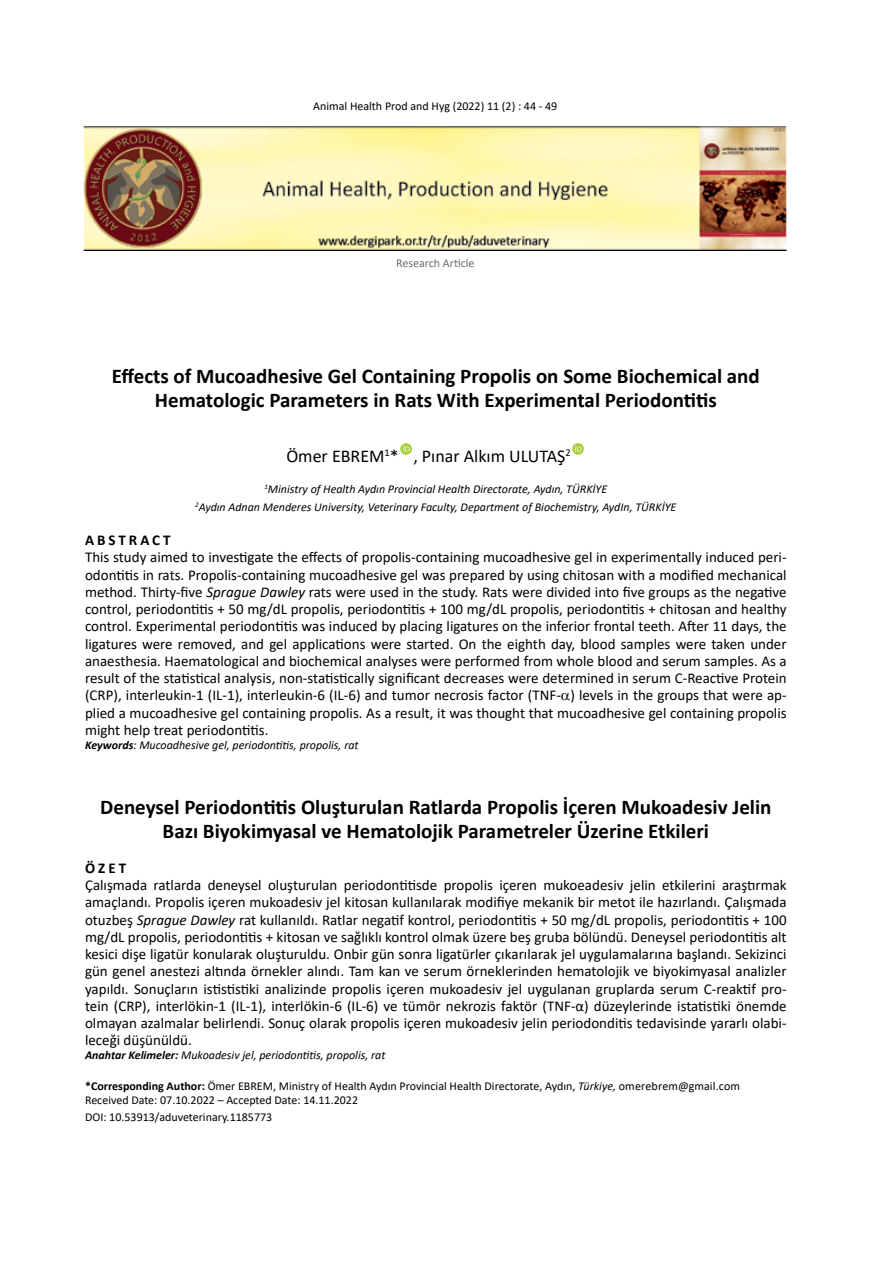
<style>
.page{position:relative;width:893px;height:1263px;background:#fff}
.page>*{position:absolute;margin:0;border:0;box-sizing:border-box;transform-origin:0 0}
.t1{font:700 21px/24.2px "Calibri";color:#000;text-align:center}
.t2{font:18px "Calibri";color:#000}
.t3{font:15px/17.2px "Calibri";color:#000;text-align:justify}
.t4{font:700 15px "Calibri";letter-spacing:.2em;color:#000}
.t5{font:italic 12px/17.2px "Calibri";color:#000;text-align:center}
.t6{font:12px/13.8px "Calibri";color:#000}
.t7{font:12px "Calibri";color:#6d6e71}
.s1{font-style:italic}
.s2{font-weight:700}
</style>
<div class="page">
<svg style="left:400px;top:443px;width:12px;height:12px"></svg>
<svg style="left:572px;top:443px;width:12px;height:12px"></svg>
<img style="left:84px;top:126px;width:703px;height:124px">
<p class="t6" style="left:313px;top:99px;width:246px">Animal Health Prod and Hyg (2022) 11 (2) : 44 - 49</p>
<p class="t7" style="left:396px;top:255px;width:80px">Research Article</p>
<h1 class="t1" style="left:112px;top:363px;width:649px">Effects of Mucoadhesive Gel Containing Propolis on Some Biochemical and<br>Hematologic Parameters in Rats With Experimental Periodontitis</h1>
<p class="t2" style="left:286px;top:444px;width:286px">Ömer EBREM<sup>1</sup>* , Pınar Alkım ULUTAŞ<sup>2</sup></p>
<p class="t5" style="left:195px;top:480px;width:483px"><sup>1</sup>Ministry of Health Aydın Provincial Health Directorate, Aydın, TÜRKİYE<br><sup>2</sup>Aydın Adnan Menderes University, Veterinary Faculty, Department of Biochemistry, AydIn, TÜRKİYE</p>
<p class="t4" style="left:85px;top:529px;width:87px">ABSTRACT</p>
<p class="t3" style="left:85px;top:548px;width:703px">This study aimed to investigate the effects of propolis-containing mucoadhesive gel in experimentally induced peri&shy;odontitis in rats. Propolis-containing mucoadhesive gel was prepared by using chitosan with a modified mechanical method. Thirty-five <span class="s1">Sprague Dawley</span> rats were used in the study. Rats were divided into five groups as the negative control, periodontitis + 50 mg/dL propolis, periodontitis + 100 mg/dL propolis, periodontitis + chitosan and healthy control. Experimental periodontitis was induced by placing ligatures on the inferior frontal teeth. After 11 days, the ligatures were removed, and gel applications were started. On the eighth day, blood samples were taken under anaesthesia. Haematological and biochemical analyses were performed from whole blood and serum samples. As a result of the statistical analysis, non-statistically significant decreases were determined in serum C-Reactive Protein (CRP), interleukin-1 (IL-1), interleukin-6 (IL-6) and tumor necrosis factor (TNF- ) levels in the groups that were ap&shy;plied a mucoadhesive gel containing propolis. As a result, it was thought that mucoadhesive gel containing propolis might help treat periodontitis.</p>
<p class="t5" style="left:85px;top:735px;width:275px"><span class="s2">Keywords</span>: Mucoadhesive gel, periodontitis, propolis, rat</p>
<h1 class="t1" style="left:100px;top:795px;width:673px">Deneysel Periodontitis Oluşturulan Ratlarda Propolis İçeren Mukoadesiv Jelin<br>Bazı Biyokimyasal ve Hematolojik Parametreler Üzerine Etkileri</h1>
<p class="t4" style="left:85px;top:857px;width:43px">ÖZET</p>
<p class="t3" style="left:85px;top:876px;width:703px">Çalışmada ratlarda deneysel oluşturulan periodontitisde propolis içeren mukoeadesiv jelin etkilerini araştırmak amaçlandı. Propolis içeren mukoadesiv jel kitosan kullanılarak modifiye mekanik bir metot ile hazırlandı. Çalışmada otuzbeş <span class="s1">Sprague Dawley</span> rat kullanıldı. Ratlar negatif kontrol, periodontitis + 50 mg/dL propolis, periodontitis + 100 mg/dL propolis, periodontitis + kitosan ve sağlıklı kontrol olmak üzere beş gruba bölündü. Deneysel periodontitis alt kesici dişe ligatür konularak oluşturuldu. Onbir gün sonra ligatürler çıkarılarak jel uygulamalarına başlandı. Sekizinci gün genel anestezi altında örnekler alındı. Tam kan ve serum örneklerinden hematolojik ve biyokimyasal analizler yapıldı. Sonuçların istististiki analizinde propolis içeren mukoadesiv jel uygulanan gruplarda serum C-reaktif pro&shy;tein (CRP), interlökin-1 (IL-1), interlökin-6 (IL-6) ve tümör nekrozis faktör (TNF-α) düzeylerinde istatistiki önemde olmayan azalmalar belirlendi. Sonuç olarak propolis içeren mukoadesiv jelin periodonditis tedavisinde yararlı olabi&shy;leceği düşünüldü.</p>
<p class="t5" style="left:85px;top:1046px;width:302px"><span class="s2">Anahtar Kelimeler:</span> Mukoadesiv jel, periodontitis, propolis, rat</p>
<p class="t6" style="left:85px;top:1079px;width:657px"><span class="s2">*Corresponding Author:</span> Ömer EBREM, Ministry of Health Aydın Provincial Health Directorate, Aydın, <span class="s1">Türkiye,</span> omerebrem@gmail.com<br>Received Date: 07.10.2022 – Accepted Date: 14.11.2022</p>
<p class="t6" style="left:85px;top:1110px;width:189px">DOI: 10.53913/aduveterinary.1185773</p>
</div>
